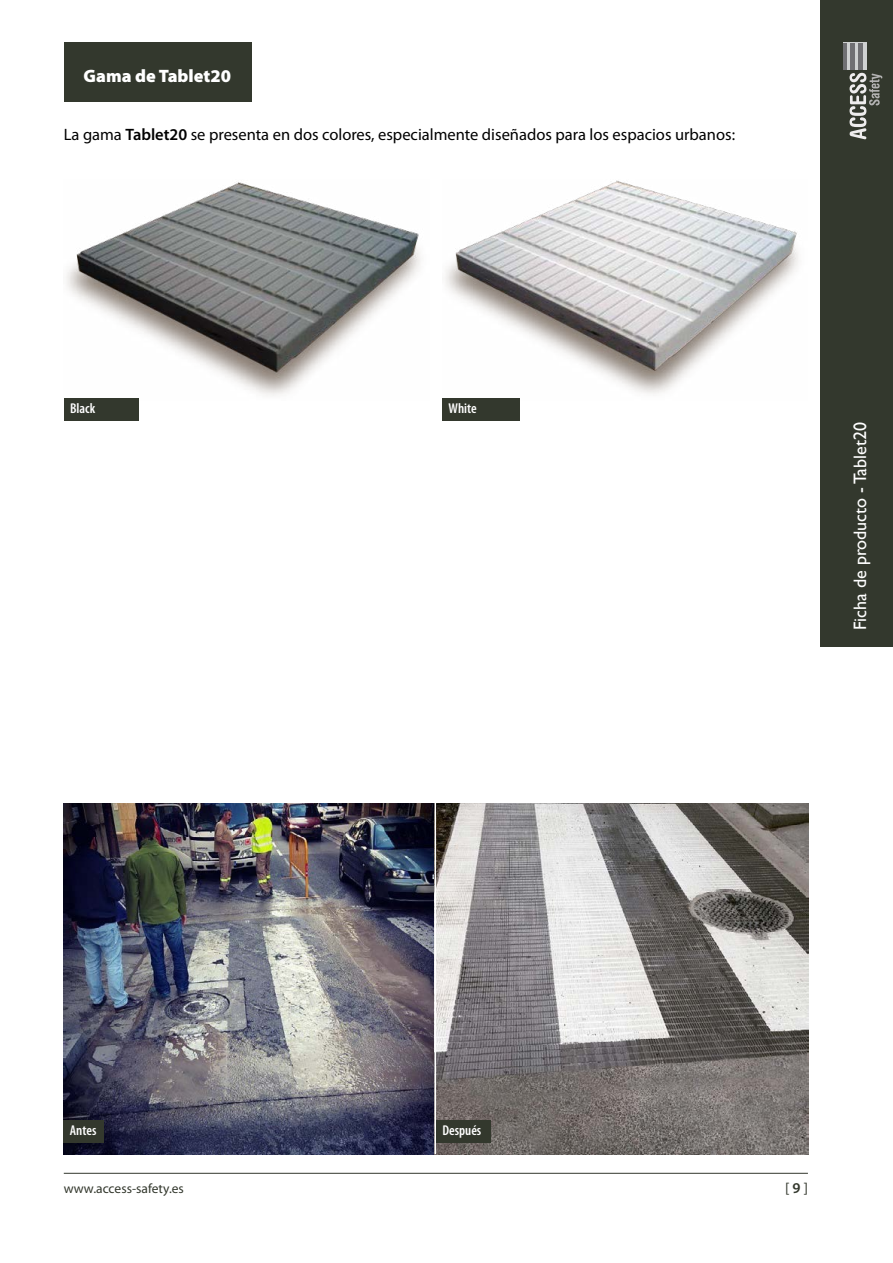
<style>
.page{position:relative;width:893px;height:1263px;background:#fff}
.page>*{position:absolute;margin:0;border:0;box-sizing:border-box;transform-origin:0 0}
.t1{font:18px "Gill Sans";color:#fff}
.t2{font:900 18px "Myriad Pro";color:#fff}
.t3{font:16.5px "Myriad Pro";color:#000}
.t4{font:15px "Myriad Pro";color:#33382d}
.t5{font:600 condensed 14.25px "Myriad Pro";color:#fff}
.t6{font:13.5px "Myriad Pro";color:#33382d}
.s1{font-weight:600}
</style>
<div class="page">
<div style="left:821px;top:0;width:72px;height:647px;background:#33382d"></div>
<svg style="left:849px;top:73px;width:33px;height:66px"></svg>
<svg style="left:847px;top:43px;width:19px;height:27px"></svg>
<hr style="left:843px;top:43px;width:4px;height:27px;background:#707073">
<hr style="left:850px;top:43px;width:4px;height:27px;background:#707073">
<hr style="left:858px;top:43px;width:4px;height:27px;background:#707073">
<hr style="left:64px;top:1173px;width:744px;height:1px;background:#33382d">
<img style="left:66px;top:182px;width:354px;height:214px">
<img style="left:445px;top:180px;width:353px;height:214px">
<img style="left:64px;top:803px;width:744px;height:351px">
<hr style="left:435px;top:798px;width:1px;height:356px;background:#fff">
<div style="left:64px;top:398px;width:75px;height:23px;background:#33382d"></div>
<div style="left:442px;top:398px;width:78px;height:23px;background:#33382d"></div>
<div style="left:64px;top:43px;width:188px;height:59px;background:#33382d"></div>
<div style="left:436px;top:1120px;width:54px;height:22px;background:#33382d"></div>
<div style="left:64px;top:1120px;width:40px;height:22px;background:#33382d"></div>
<p class="t2" style="left:83px;top:65px;width:149px">Gama de Tablet20</p>
<p class="t3" style="left:64px;top:125px;width:673px">La gama <span class="s1">Tablet20</span> se presenta en dos colores, especialmente diseñados para los espacios urbanos:</p>
<p class="t5" style="left:70px;top:401px;width:27px">Black</p>
<p class="t5" style="left:449px;top:401px;width:30px">White</p>
<p class="t1" style="left:849px;top:630px;width:209px;rotate:-90deg">Ficha de producto - Tablet20</p>
<p class="t5" style="left:70px;top:1122px;width:28px">Antes</p>
<p class="t5" style="left:442px;top:1122px;width:40px">Después</p>
<p class="t6" style="left:64px;top:1181px;width:122px">www.access-safety.es</p>
<p class="t4" style="left:785px;top:1180px;width:24px">[ <span class="s1">9</span> ]</p>
</div>
